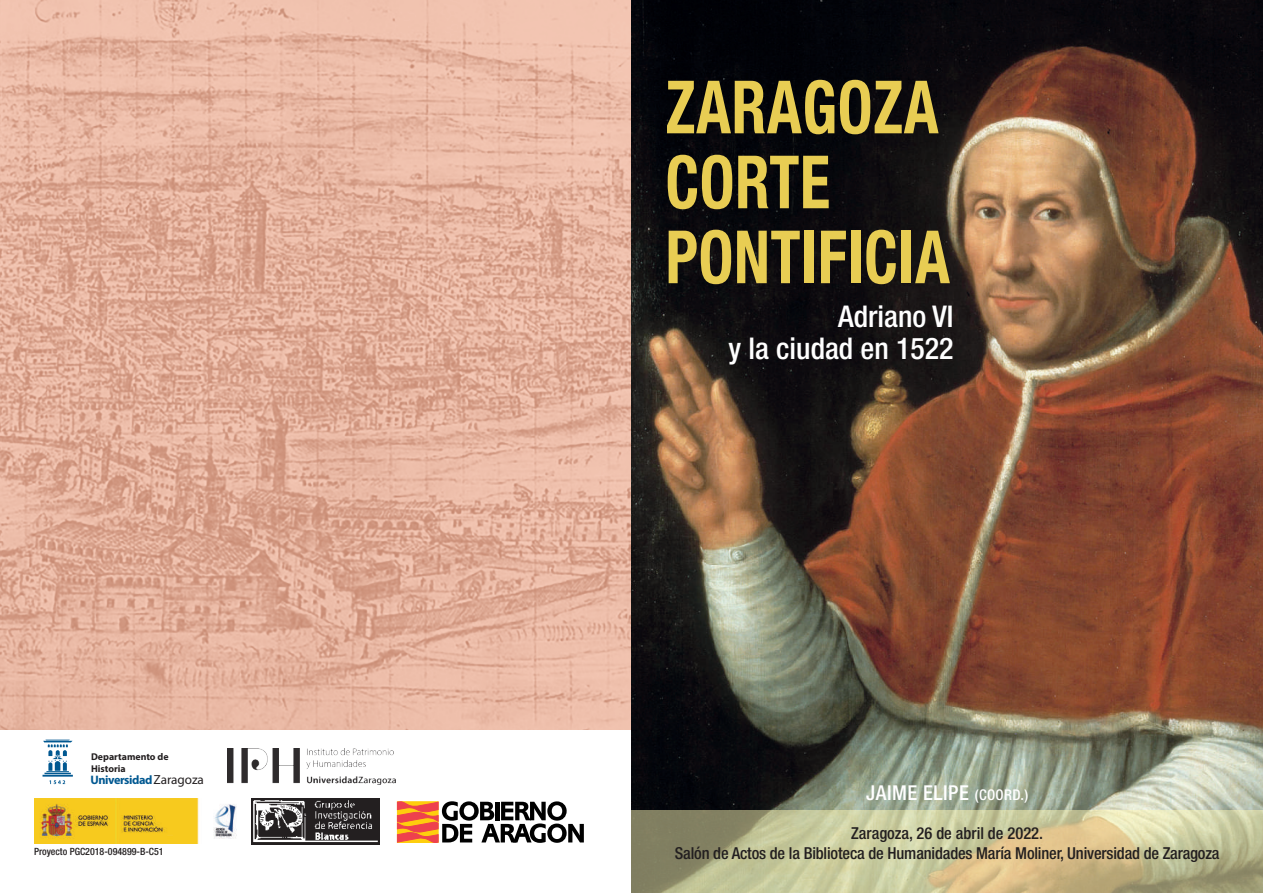
<style>
.page{position:relative;width:1263px;height:893px;background:#fff}
.page>*{position:absolute;margin:0;border:0;box-sizing:border-box;transform-origin:0 0}
.t1{font:700 condensed 73.5px/75px "Helvetica Neue LT Std";letter-spacing:.01em;color:#e8cd53;scale:.85 1}
.t2{font:500 condensed 30px/32.2px "Helvetica Neue LT Std";color:#fff;text-align:right}
.t3{font:500 condensed 20.55px "Helvetica Neue LT Std";letter-spacing:.025em;color:#fff}
.t4{font:500 condensed 16.5px/19.8px "Helvetica Neue LT Std";letter-spacing:-.01em;color:#231f20;text-align:center}
.t5{font:700 12.3px "Myriad Pro";letter-spacing:-.035em;color:#015891}
.t6{font:500 condensed 9.9px "Helvetica Neue LT Std";color:#231f20}
.t7{font:700 9.9px/11.9px "Myriad Pro";color:#231f20}
.s1{font-weight:400;font-size:13.2px;color:#231f20}
.s2{font-size:14.7px}
</style>
<div class="page">
<img style="left:0;top:0;width:631px;height:730px">
<img style="left:631px;top:0;width:632px;height:810px">
<svg style="left:631px;top:810px;width:632px;height:83px;background:#bfba8f"></svg>
<img style="left:34px;top:798px;width:203px;height:46px">
<img style="left:227px;top:749px;width:168px;height:36px">
<svg style="left:43px;top:740px;width:30px;height:44px"></svg>
<svg style="left:396px;top:801px;width:1px;height:42px"></svg>
<svg style="left:397px;top:801px;width:187px;height:42px"></svg>
<img style="left:252px;top:798px;width:128px;height:46px">
<p class="t7" style="left:91px;top:751px;width:79px">Departamento de<br>Historia</p>
<p class="t5" style="left:90px;top:771px;width:115px">Universidad<span class="s1">Zaragoza</span></p>
<p class="t6" style="left:34px;top:845px;width:131px">Proyecto PGC2018-094899-B-C51</p>
<h1 class="t1" style="left:665px;top:69px;width:336px">ZARAGOZA<br>CORTE<br>PONTIFICIA</h1>
<h2 class="t2" style="left:729px;top:300px;width:226px">Adriano VI<br>y la ciudad en 1522</h2>
<p class="t3" style="left:866px;top:780px;width:163px">JAIME ELIPE <span class="s2">(COORD.)</span></p>
<p class="t4" style="left:675px;top:823px;width:546px">Zaragoza, 26 de abril de 2022.<br>Salón de Actos de la Biblioteca de Humanidades María Moliner, Universidad de Zaragoza</p>
</div>
